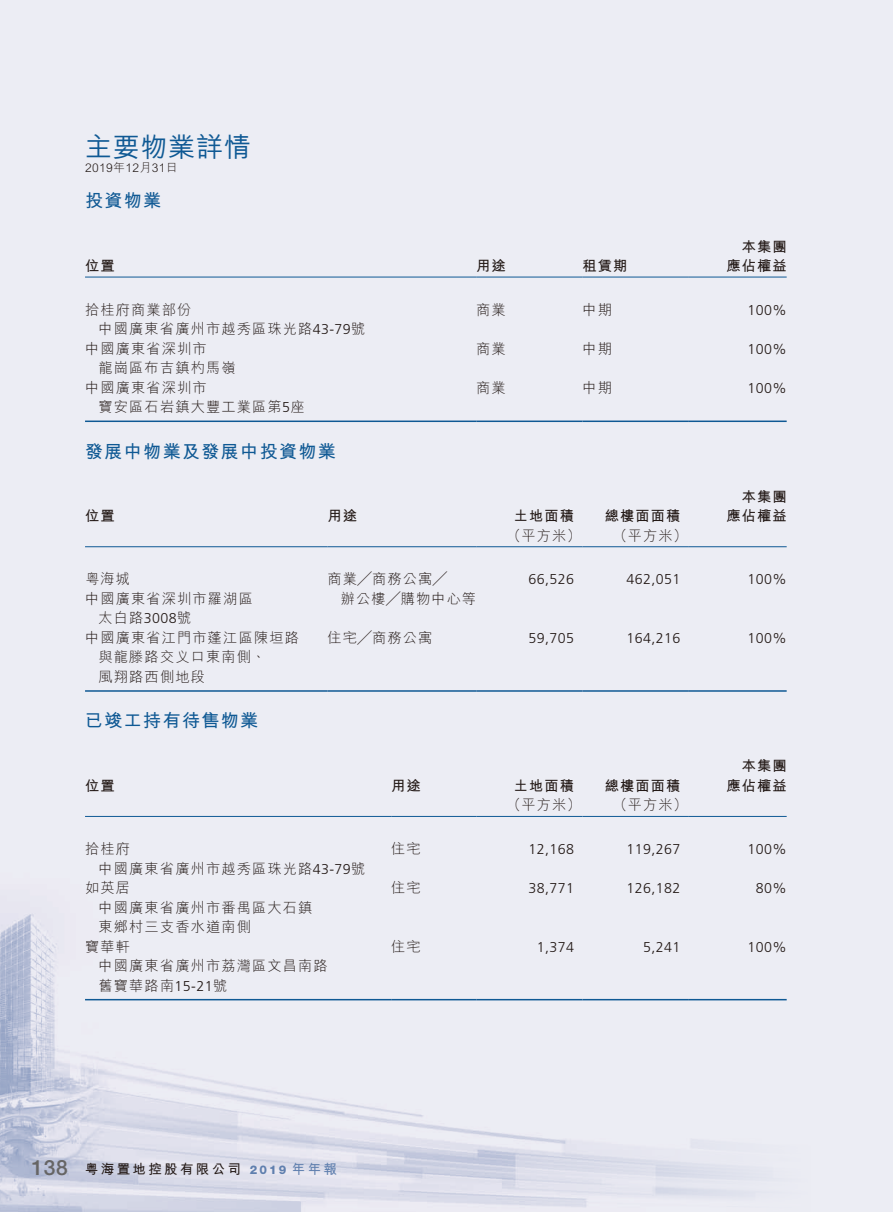
<style>
.page{position:relative;width:893px;height:1212px;background:#fff}
.page>*{position:absolute;margin:0;border:0;box-sizing:border-box;transform-origin:0 0}
.t1{font:500 27px "M Hei HK";letter-spacing:.03em;color:#0f5994}
._01_H1{font:700 18px "M Hei HK";letter-spacing:.08em;color:#0f5994}
._50_Table_txt{font:300 14.25px/19.5px "M Hei HK";letter-spacing:.08em;color:#231916}
._50_Table_txt-2{font:300 14.25px "Frutiger LT Std";letter-spacing:.03em;color:#231916}
._50_Table_txt-3{font:700 14.25px "M Hei HK";letter-spacing:.08em;color:#231916}
.t2{font:700 13.5px "M Hei HK";letter-spacing:.175em;color:#231916}
.t3{font:300 12px "M Hei HK";letter-spacing:.03em;color:#231916}
.s1{font-family:"Frutiger LT Std"}
.s2{font-family:"M Hei HKS"}
.s3{font-family:"Helvetica Neue LT Std";font-weight:500;font-size:21px;color:#666565}
.s4{font-family:"Helvetica Neue LT Std";font-weight:800;font-size:12px;color:#5f7fae}
.s5{color:#5f7fae}
</style>
<div class="page">
<div style="left:0;top:0;width:892px;height:1212px;background:#ecedf4"></div>
<img style="left:0;top:815px;width:787px;height:397px">
<hr style="left:85px;top:277px;width:391px;height:1px;background:#0f5994">
<hr style="left:476px;top:277px;width:107px;height:1px;background:#0f5994">
<hr style="left:583px;top:277px;width:106px;height:1px;background:#0f5994">
<hr style="left:689px;top:277px;width:98px;height:1px;background:#0f5994">
<hr style="left:85px;top:420px;width:391px;height:2px;background:#0f5994">
<hr style="left:476px;top:420px;width:107px;height:2px;background:#0f5994">
<hr style="left:583px;top:420px;width:106px;height:2px;background:#0f5994">
<hr style="left:689px;top:420px;width:98px;height:2px;background:#0f5994">
<hr style="left:85px;top:546px;width:242px;height:1px;background:#0f5994">
<hr style="left:327px;top:546px;width:149px;height:1px;background:#0f5994">
<hr style="left:476px;top:546px;width:107px;height:1px;background:#0f5994">
<hr style="left:583px;top:546px;width:106px;height:1px;background:#0f5994">
<hr style="left:689px;top:546px;width:98px;height:1px;background:#0f5994">
<hr style="left:85px;top:690px;width:242px;height:2px;background:#0f5994">
<hr style="left:327px;top:690px;width:149px;height:2px;background:#0f5994">
<hr style="left:476px;top:690px;width:107px;height:2px;background:#0f5994">
<hr style="left:583px;top:690px;width:106px;height:2px;background:#0f5994">
<hr style="left:689px;top:690px;width:98px;height:2px;background:#0f5994">
<hr style="left:85px;top:816px;width:306px;height:1px;background:#0f5994">
<hr style="left:391px;top:816px;width:85px;height:1px;background:#0f5994">
<hr style="left:476px;top:816px;width:107px;height:1px;background:#0f5994">
<hr style="left:583px;top:816px;width:106px;height:1px;background:#0f5994">
<hr style="left:689px;top:816px;width:98px;height:1px;background:#0f5994">
<hr style="left:85px;top:999px;width:306px;height:1px;background:#0f5994">
<hr style="left:391px;top:999px;width:85px;height:1px;background:#0f5994">
<hr style="left:476px;top:999px;width:107px;height:1px;background:#0f5994">
<hr style="left:583px;top:999px;width:106px;height:1px;background:#0f5994">
<hr style="left:689px;top:999px;width:98px;height:1px;background:#0f5994">
<h1 class="t1" style="left:85px;top:127px;width:167px">主要物業詳情</h1>
<p class="t3" style="left:85px;top:159px;width:94px">2019年12月31日</p>
<p class="_01_H1" style="left:85px;top:188px;width:78px">投資物業</p>
<p class="_50_Table_txt-3" style="left:85px;top:255px;width:31px">位置</p>
<p class="_50_Table_txt-3" style="left:476px;top:255px;width:31px">用途</p>
<p class="_50_Table_txt-3" style="left:583px;top:255px;width:46px">租賃期</p>
<p class="_50_Table_txt-3" style="left:742px;top:236px;width:46px">本集團</p>
<p class="_50_Table_txt-3" style="left:726px;top:255px;width:62px">應佔權益</p>
<p class="_50_Table_txt" style="left:99px;top:299px;width:268px;text-indent:-14px">拾桂府商業部份<br>中國廣東省廣州市越秀區珠光路<span class="s1">43-79</span>號</p>
<p class="_50_Table_txt" style="left:476px;top:299px;width:31px">商業</p>
<p class="_50_Table_txt" style="left:583px;top:299px;width:31px">中期</p>
<p class="_50_Table_txt-2" style="left:747px;top:302px;width:41px">100%</p>
<p class="_50_Table_txt" style="left:99px;top:338px;width:139px;text-indent:-14px">中國廣東省深圳市<br>龍崗區布吉鎮杓馬嶺</p>
<p class="_50_Table_txt" style="left:476px;top:338px;width:31px">商業</p>
<p class="_50_Table_txt" style="left:583px;top:338px;width:31px">中期</p>
<p class="_50_Table_txt-2" style="left:747px;top:341px;width:41px">100%</p>
<p class="_50_Table_txt" style="left:99px;top:377px;width:208px;text-indent:-14px">中國廣東省深圳市<br>寶安區石岩鎮大豐工業區第<span class="s1">5</span>座</p>
<p class="_50_Table_txt" style="left:476px;top:377px;width:31px">商業</p>
<p class="_50_Table_txt" style="left:583px;top:377px;width:31px">中期</p>
<p class="_50_Table_txt-2" style="left:747px;top:380px;width:41px">100%</p>
<p class="_01_H1" style="left:85px;top:438px;width:252px">發展中物業及發展中投資物業</p>
<p class="_50_Table_txt-3" style="left:85px;top:506px;width:31px">位置</p>
<p class="_50_Table_txt-3" style="left:327px;top:506px;width:31px">用途</p>
<p class="_50_Table_txt-3" style="left:514px;top:506px;width:62px">土地面積</p>
<p class="_50_Table_txt-3" style="left:605px;top:506px;width:77px">總樓面面積</p>
<p class="_50_Table_txt" style="left:507px;top:525px;width:76px">（平方米）</p>
<p class="_50_Table_txt" style="left:613px;top:525px;width:76px">（平方米）</p>
<p class="_50_Table_txt-3" style="left:742px;top:486px;width:46px">本集團</p>
<p class="_50_Table_txt-3" style="left:726px;top:506px;width:62px">應佔權益</p>
<p class="_50_Table_txt" style="left:85px;top:569px;width:46px"><span class="s2">粵</span>海城</p>
<p class="_50_Table_txt" style="left:99px;top:588px;width:156px;text-indent:-14px">中國廣東省深圳市羅湖區太白路<span class="s1">3008</span>號</p>
<p class="_50_Table_txt" style="left:341px;top:569px;width:137px;text-indent:-14px">商業╱商務公寓╱<br>辦公樓╱購物中心等</p>
<p class="_50_Table_txt-2" style="left:528px;top:571px;width:47px">66,526</p>
<p class="_50_Table_txt-2" style="left:626px;top:571px;width:55px">462,051</p>
<p class="_50_Table_txt-2" style="left:747px;top:571px;width:41px">100%</p>
<p class="_50_Table_txt" style="left:99px;top:627px;width:202px;text-indent:-14px">中國廣東省江門市蓬江區陳垣路與龍滕路交义口東南側、<br>風翔路西側地段</p>
<p class="_50_Table_txt" style="left:327px;top:627px;width:106px">住宅╱商務公寓</p>
<p class="_50_Table_txt-2" style="left:528px;top:630px;width:47px">59,705</p>
<p class="_50_Table_txt-2" style="left:626px;top:630px;width:55px">164,216</p>
<p class="_50_Table_txt-2" style="left:747px;top:630px;width:41px">100%</p>
<p class="_01_H1" style="left:85px;top:708px;width:175px">已竣工持有待售物業</p>
<p class="_50_Table_txt-3" style="left:85px;top:775px;width:31px">位置</p>
<p class="_50_Table_txt-3" style="left:391px;top:775px;width:31px">用途</p>
<p class="_50_Table_txt-3" style="left:514px;top:775px;width:62px">土地面積</p>
<p class="_50_Table_txt-3" style="left:605px;top:775px;width:77px">總樓面面積</p>
<p class="_50_Table_txt" style="left:507px;top:795px;width:76px">（平方米）</p>
<p class="_50_Table_txt" style="left:613px;top:795px;width:76px">（平方米）</p>
<p class="_50_Table_txt-3" style="left:742px;top:756px;width:46px">本集團</p>
<p class="_50_Table_txt-3" style="left:726px;top:775px;width:62px">應佔權益</p>
<p class="_50_Table_txt" style="left:99px;top:838px;width:268px;text-indent:-14px">拾桂府<br>中國廣東省廣州市越秀區珠光路<span class="s1">43-79</span>號</p>
<p class="_50_Table_txt" style="left:391px;top:838px;width:31px">住宅</p>
<p class="_50_Table_txt-2" style="left:528px;top:841px;width:47px">12,168</p>
<p class="_50_Table_txt-2" style="left:626px;top:841px;width:55px">119,267</p>
<p class="_50_Table_txt-2" style="left:747px;top:841px;width:41px">100%</p>
<p class="_50_Table_txt" style="left:99px;top:877px;width:215px;text-indent:-14px">如英居<br>中國廣東省廣州市番禺區大石鎮東鄉村三支香水道南側</p>
<p class="_50_Table_txt" style="left:391px;top:877px;width:31px">住宅</p>
<p class="_50_Table_txt-2" style="left:528px;top:880px;width:47px">38,771</p>
<p class="_50_Table_txt-2" style="left:626px;top:880px;width:55px">126,182</p>
<p class="_50_Table_txt-2" style="left:756px;top:880px;width:32px">80%</p>
<p class="_50_Table_txt" style="left:99px;top:936px;width:231px;text-indent:-14px">寶華軒<br>中國廣東省廣州市荔灣區文昌南路舊寶華路南<span class="s1">15-21</span>號</p>
<p class="_50_Table_txt" style="left:391px;top:936px;width:31px">住宅</p>
<p class="_50_Table_txt-2" style="left:537px;top:938px;width:39px">1,374</p>
<p class="_50_Table_txt-2" style="left:643px;top:938px;width:39px">5,241</p>
<p class="_50_Table_txt-2" style="left:747px;top:938px;width:41px">100%</p>
<p class="t2" style="left:32px;top:1159px;width:307px"><span class="s3">138</span> <span class="s2">粵</span>海置地控股有限公司 <span class="s4">2019</span> <span class="s5">年年報</span></p>
</div>
